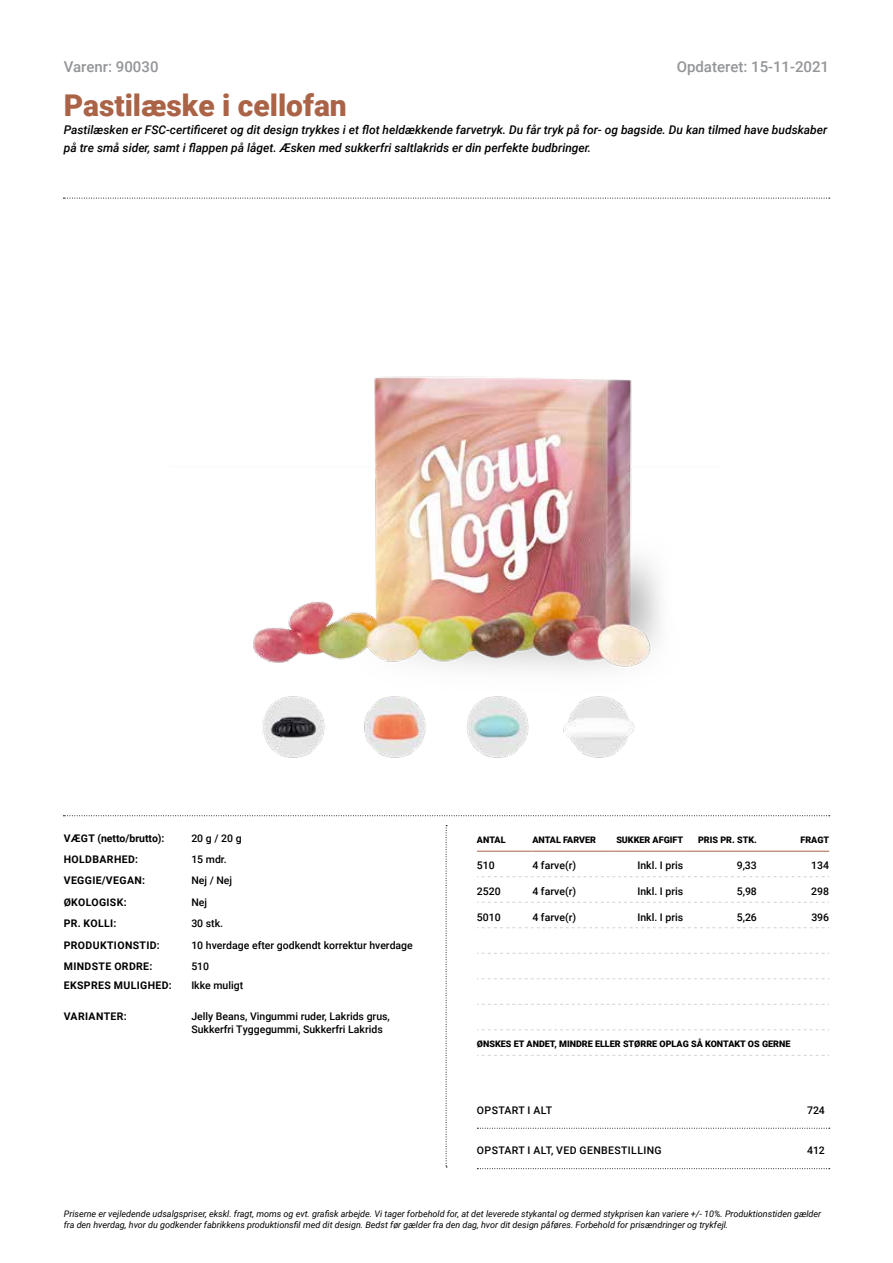
<style>
.page{position:relative;width:893px;height:1263px;background:#fff}
.page>*{position:absolute;margin:0;border:0;box-sizing:border-box;transform-origin:0 0}
.t1{font:900 30px "Roboto";color:#aa6346}
.t2{font:500 15px "Roboto";color:#939598}
.t3{font:italic 500 12px/18px "Roboto";color:#000}
.t4{font:500 10.5px/12.6px "Roboto";color:#000}
.t5{font:700 10.5px "Roboto";letter-spacing:.035em;color:#000}
.t6{font:500 10.5px "Roboto";letter-spacing:.035em;color:#000}
.t7{font:700 10.5px "Roboto";color:#000}
.t8{font:italic 9px/10.8px "Roboto";color:#000}
.t9{font:900 9px "Roboto";color:#000}
</style>
<div class="page">
<svg style="left:477px;top:1004px;width:352px;height:1px"></svg>
<svg style="left:477px;top:1029px;width:352px;height:1px"></svg>
<svg style="left:477px;top:1055px;width:352px;height:1px"></svg>
<svg style="left:477px;top:876px;width:352px;height:1px"></svg>
<svg style="left:477px;top:902px;width:352px;height:1px"></svg>
<svg style="left:477px;top:927px;width:352px;height:1px"></svg>
<svg style="left:477px;top:953px;width:352px;height:1px"></svg>
<svg style="left:477px;top:978px;width:352px;height:1px"></svg>
<hr style="left:477px;top:851px;width:55px;height:1px;background:#aa6346">
<hr style="left:532px;top:851px;width:76px;height:1px;background:#aa6346">
<hr style="left:608px;top:851px;width:75px;height:1px;background:#aa6346">
<hr style="left:683px;top:851px;width:74px;height:1px;background:#aa6346">
<hr style="left:757px;top:851px;width:72px;height:1px;background:#aa6346">
<img style="left:253px;top:376px;width:408px;height:382px">
<svg style="left:446px;top:825px;width:1px;height:342px"></svg>
<svg style="left:63px;top:815px;width:767px;height:1px"></svg>
<svg style="left:63px;top:198px;width:767px;height:1px"></svg>
<svg style="left:477px;top:1128px;width:353px;height:1px"></svg>
<svg style="left:477px;top:1168px;width:353px;height:1px"></svg>
<h2 class="t2" style="left:677px;top:56px;width:154px">Opdateret: 15-11-2021</h2>
<h2 class="t2" style="left:64px;top:56px;width:96px">Varenr: 90030</h2>
<h1 class="t1" style="left:64px;top:85px;width:285px">Pastilæske i cellofan</h1>
<p class="t3" style="left:64px;top:121px;width:765px">Pastilæsken er FSC-certificeret og dit design trykkes i et flot heldækkende farvetryk. Du får tryk på for- og bagside. Du kan tilmed have budskaber på tre små sider, samt i flappen på låget. Æsken med sukkerfri saltlakrids er din perfekte budbringer.</p>
<p class="t7" style="left:64px;top:831px;width:102px">VÆGT (netto/brutto):</p>
<p class="t4" style="left:191px;top:831px;width:52px">20 g / 20 g</p>
<p class="t5" style="left:64px;top:852px;width:76px">HOLDBARHED:</p>
<p class="t4" style="left:191px;top:853px;width:37px">15 mdr.</p>
<p class="t5" style="left:64px;top:873px;width:83px">VEGGIE/VEGAN:</p>
<p class="t4" style="left:191px;top:874px;width:42px">Nej / Nej</p>
<p class="t5" style="left:64px;top:894px;width:64px">ØKOLOGISK:</p>
<p class="t4" style="left:191px;top:895px;width:17px">Nej</p>
<p class="t5" style="left:64px;top:916px;width:54px">PR. KOLLI:</p>
<p class="t4" style="left:191px;top:917px;width:33px">30 stk.</p>
<p class="t5" style="left:64px;top:937px;width:98px">PRODUKTIONSTID:</p>
<p class="t4" style="left:191px;top:938px;width:223px">10 hverdage efter godkendt korrektur hverdage</p>
<p class="t5" style="left:64px;top:959px;width:90px">MINDSTE ORDRE:</p>
<p class="t4" style="left:191px;top:959px;width:19px">510</p>
<p class="t5" style="left:64px;top:978px;width:109px">EKSPRES MULIGHED:</p>
<p class="t4" style="left:191px;top:979px;width:53px">Ikke muligt</p>
<p class="t5" style="left:64px;top:1009px;width:64px">VARIANTER:</p>
<p class="t4" style="left:191px;top:1010px;width:200px">Jelly Beans, Vingummi ruder, Lakrids grus,<br>Sukkerfri Tyggegummi, Sukkerfri Lakrids</p>
<p class="t9" style="left:477px;top:833px;width:30px">ANTAL</p>
<p class="t9" style="left:532px;top:833px;width:65px">ANTAL FARVER</p>
<p class="t9" style="left:616px;top:833px;width:68px">SUKKER AFGIFT</p>
<p class="t9" style="left:698px;top:833px;width:60px">PRIS PR. STK.</p>
<p class="t9" style="left:800px;top:833px;width:30px">FRAGT</p>
<p class="t4" style="left:477px;top:859px;width:19px">510</p>
<p class="t4" style="left:532px;top:859px;width:45px">4 farve(r)</p>
<p class="t4" style="left:637px;top:859px;width:47px">Inkl. I pris</p>
<p class="t4" style="left:737px;top:859px;width:22px">9,33</p>
<p class="t4" style="left:811px;top:859px;width:19px">134</p>
<p class="t4" style="left:477px;top:884px;width:25px">2520</p>
<p class="t4" style="left:532px;top:884px;width:45px">4 farve(r)</p>
<p class="t4" style="left:637px;top:884px;width:47px">Inkl. I pris</p>
<p class="t4" style="left:737px;top:884px;width:22px">5,98</p>
<p class="t4" style="left:811px;top:884px;width:19px">298</p>
<p class="t4" style="left:477px;top:910px;width:25px">5010</p>
<p class="t4" style="left:532px;top:910px;width:45px">4 farve(r)</p>
<p class="t4" style="left:637px;top:910px;width:47px">Inkl. I pris</p>
<p class="t4" style="left:737px;top:910px;width:22px">5,26</p>
<p class="t4" style="left:811px;top:910px;width:19px">396</p>
<p class="t9" style="left:477px;top:1037px;width:315px">ØNSKES ET ANDET, MINDRE ELLER STØRRE OPLAG SÅ KONTAKT OS GERNE</p>
<p class="t6" style="left:477px;top:1102px;width:77px">OPSTART I ALT</p>
<p class="t4" style="left:807px;top:1103px;width:19px">724</p>
<p class="t6" style="left:477px;top:1143px;width:186px">OPSTART I ALT, VED GENBESTILLING</p>
<p class="t4" style="left:807px;top:1144px;width:19px">412</p>
<p class="t8" style="left:64px;top:1208px;width:759px">Priserne er vejledende udsalgspriser, ekskl. fragt, moms og evt. grafisk arbejde. Vi tager forbehold for, at det leverede stykantal og dermed stykprisen kan variere +/- 10%. Produktionstiden gælder fra den hverdag, hvor du godkender fabrikkens produktionsfil med dit design. Bedst før gælder fra den dag, hvor dit design påføres. Forbehold for prisændringer og trykfejl.</p>
</div>
